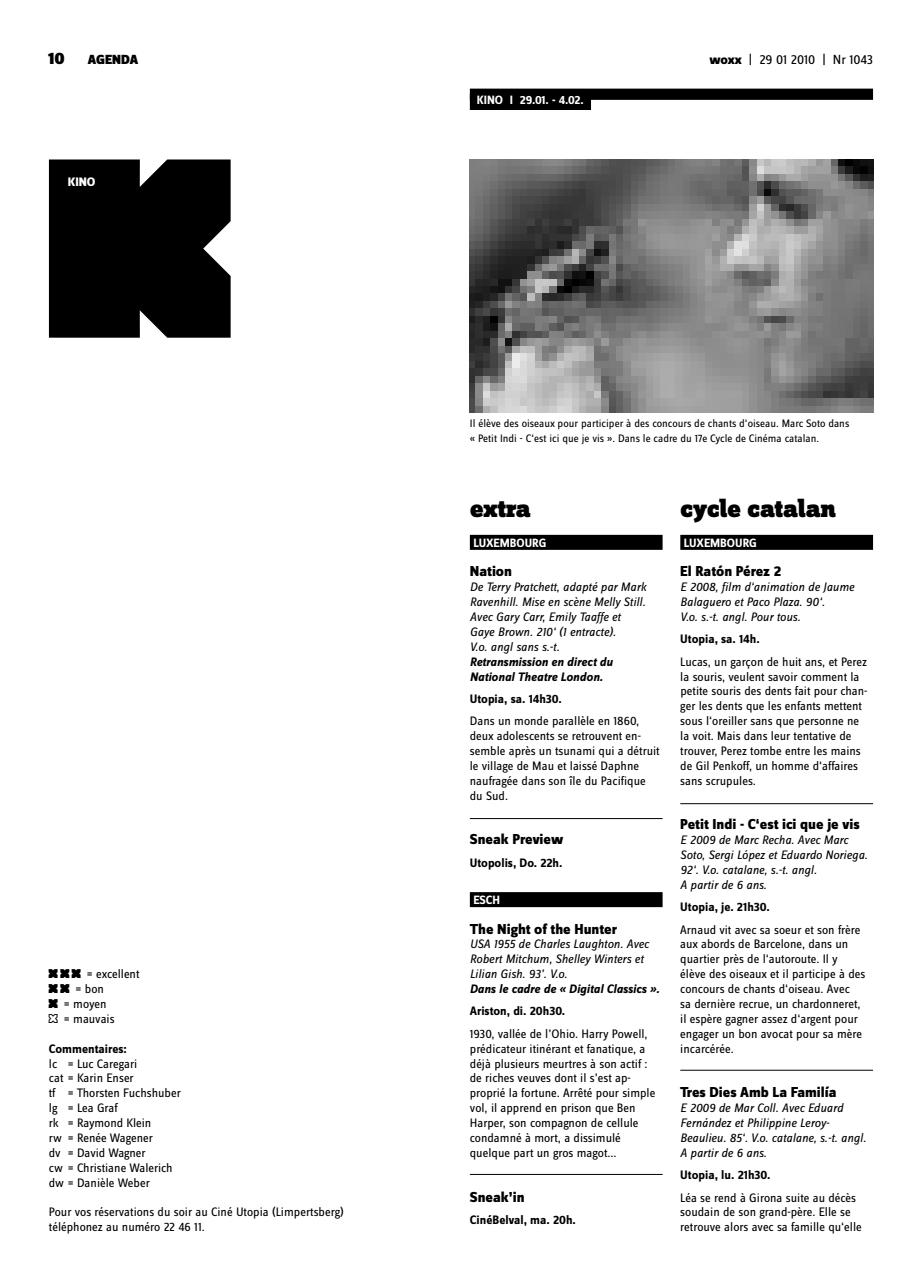
<style>
.page{position:relative;width:922px;height:1276px;background:#fff}
.page>*{position:absolute;margin:0;border:0;box-sizing:border-box;transform-origin:0 0}
.t1{font:32.5px "woxx";color:#000}
.t2{font:900 26.25px "Zine Slab Dis";letter-spacing:-.01em;color:#000}
.t3{font:900 17.5px "Zine Sans Dis";color:#000}
.t4{font:800 15px "Zine Sans Dis";color:#000}
.t5{font:13.75px "Zine Sans Dis";letter-spacing:-.01em;color:#000}
.t6{font:900 13.75px "Zine Sans Dis";color:#000}
.t7{font:12.75px/14.9px "Zine Sans Dis";color:#000}
.t8{font:italic 12.75px/14.9px "Zine Sans Dis";color:#000}
.t9{font:700 12.75px "Zine Sans Dis";color:#000}
.t10{font:italic 700 12.75px/14.9px "Zine Sans Dis";color:#000}
.t11{font:800 12.75px "Zine Sans Dis";color:#fff}
.t12{font:700 12.5px "Zine Sans Dis";color:#fff}
.t13{font:11.25px/14.9px "Zine Sans Dis";color:#000}
.s1{font-weight:800}
</style>
<div class="page">
<div style="left:469px;top:535px;width:193px;height:15px;background:#000"></div>
<hr style="left:469px;top:818px;width:193px;height:1px;background:#000">
<div style="left:469px;top:892px;width:193px;height:15px;background:#000"></div>
<hr style="left:469px;top:1174px;width:193px;height:1px;background:#000">
<div style="left:680px;top:535px;width:192px;height:15px;background:#000"></div>
<hr style="left:680px;top:803px;width:192px;height:1px;background:#000">
<hr style="left:680px;top:1070px;width:192px;height:1px;background:#000">
<div style="left:49px;top:159px;width:181px;height:179px;background:#000"></div>
<div style="left:469px;top:89px;width:403px;height:11px;background:#000"></div>
<div style="left:469px;top:94px;width:122px;height:16px;background:#000"></div>
<img style="left:469px;top:159px;width:403px;height:253px">
<h3 class="t3" style="left:48px;top:49px;width:18px">10</h3>
<p class="t6" style="left:88px;top:53px;width:52px">AGENDA</p>
<p class="t5" style="left:709px;top:53px;width:165px"><span class="s1">woxx</span> | 29 01 2010 | Nr 1043</p>
<p class="t11" style="left:68px;top:175px;width:29px">KINO</p>
<h1 class="t1" style="left:49px;top:951px;width:40px">XXX</h1>
<p class="t7" style="left:87px;top:967px;width:54px">= excellent</p>
<h1 class="t1" style="left:49px;top:966px;width:29px">XX</h1>
<p class="t7" style="left:75px;top:982px;width:30px">= bon</p>
<h1 class="t1" style="left:49px;top:980px;width:18px">X</h1>
<p class="t7" style="left:64px;top:997px;width:44px">= moyen</p>
<h1 class="t1" style="left:49px;top:995px;width:18px">0</h1>
<p class="t7" style="left:64px;top:1012px;width:52px">= mauvais</p>
<p class="t9" style="left:49px;top:1041px;width:79px">Commentaires:</p>
<p class="t7" style="left:49px;top:1056px;width:134px">lc = Luc Caregari<br>cat = Karin Enser<br>tf = Thorsten Fuchshuber lg = Lea Graf<br>rk = Raymond Klein<br>rw = Renée Wagener<br>dv = David Wagner<br>cw = Christiane Walerich dw = Danièle Weber</p>
<p class="t7" style="left:49px;top:1205px;width:296px">Pour vos réservations du soir au Ciné Utopia (Limpertsberg) téléphonez au numéro 22 46 11.</p>
<p class="t12" style="left:477px;top:93px;width:108px">KINO I 29.01. - 4.02.</p>
<p class="t13" style="left:469px;top:417px;width:381px">Il élève des oiseaux pour participer à des concours de chants d‘oiseau. Marc Soto dans « Petit Indi - C‘est ici que je vis ». Dans le cadre du 17e Cycle de Cinéma catalan.</p>
<h2 class="t2" style="left:469px;top:494px;width:62px">extra</h2>
<p class="t12" style="left:473px;top:536px;width:74px">Luxembourg</p>
<p class="t4" style="left:469px;top:563px;width:44px">Nation</p>
<p class="t8" style="left:469px;top:580px;width:178px">De Terry Pratchett, adapté par Mark<br>Ravenhill. Mise en scène Melly Still.<br>Avec Gary Carr, Emily Taaffe et<br>Gaye Brown. 210‘ (1 entracte).<br>V.o. angl sans s.-t.</p>
<p class="t10" style="left:469px;top:654px;width:144px">Retransmission en direct du<br>National Theatre London.</p>
<p class="t9" style="left:469px;top:692px;width:93px">Utopia, sa. 14h30.</p>
<p class="t7" style="left:469px;top:714px;width:191px">Dans un monde parallèle en 1860, deux adolescents se retrouvent en&shy;semble après un tsunami qui a détruit le village de Mau et laissé Daphne naufragée dans son île du Pacifique du Sud.</p>
<p class="t4" style="left:469px;top:831px;width:95px">Sneak Preview</p>
<p class="t9" style="left:469px;top:855px;width:94px">Utopolis, Do. 22h.</p>
<p class="t12" style="left:473px;top:893px;width:28px">Esch</p>
<p class="t4" style="left:469px;top:920px;width:149px">The Night of the Hunter</p>
<p class="t8" style="left:469px;top:937px;width:181px">USA 1955 de Charles Laughton. Avec<br>Robert Mitchum, Shelley Winters et<br>Lilian Gish. 93’. V.o.</p>
<p class="t10" style="left:469px;top:981px;width:191px">Dans le cadre de « Digital Classics ».</p>
<p class="t9" style="left:469px;top:1004px;width:97px">Ariston, di. 20h30.</p>
<p class="t7" style="left:469px;top:1027px;width:187px">1930, vallée de l’Ohio. Harry Powell, prédicateur itinérant et fanatique, a déjà plusieurs meurtres à son actif : de riches veuves dont il s’est ap&shy;proprié la fortune. Arrêté pour simple vol, il apprend en prison que Ben Harper, son compagnon de cellule condamné à mort, a dissimulé quelque part un gros magot...</p>
<p class="t4" style="left:469px;top:1188px;width:56px">Sneak’in</p>
<p class="t9" style="left:469px;top:1213px;width:108px">CinéBelval, ma. 20h.</p>
<h2 class="t2" style="left:680px;top:494px;width:157px">cycle catalan</h2>
<p class="t12" style="left:683px;top:536px;width:74px">Luxembourg</p>
<p class="t4" style="left:680px;top:563px;width:102px">El Ratón Pérez 2</p>
<p class="t8" style="left:680px;top:580px;width:175px">E 2008, film d‘animation de Jaume<br>Balaguero et Paco Plaza. 90‘.<br>V.o. s.-t. angl. Pour tous.</p>
<p class="t9" style="left:680px;top:632px;width:81px">Utopia, sa. 14h.</p>
<p class="t7" style="left:680px;top:655px;width:189px">Lucas, un garçon de huit ans, et Perez la souris, veulent savoir comment la petite souris des dents fait pour chan&shy;ger les dents que les enfants mettent sous l‘oreiller sans que personne ne la voit. Mais dans leur tentative de trouver, Perez tombe entre les mains de Gil Penkoff, un homme d‘affaires sans scrupules.</p>
<p class="t4" style="left:680px;top:816px;width:181px">Petit Indi - C‘est ici que je vis</p>
<p class="t8" style="left:680px;top:832px;width:189px">E 2009 de Marc Recha. Avec Marc<br>Soto, Sergi López et Eduardo Noriega.<br>92‘. V.o. catalane, s.-t. angl.<br>A partir de 6 ans.</p>
<p class="t9" style="left:680px;top:900px;width:91px">Utopia, je. 21h30.</p>
<p class="t7" style="left:680px;top:922px;width:186px">Arnaud vit avec sa soeur et son frère aux abords de Barcelone, dans un quartier près de l‘autoroute. Il y élève des oiseaux et il participe à des concours de chants d‘oiseau. Avec<br>sa dernière recrue, un chardonneret, il espère gagner assez d‘argent pour engager un bon avocat pour sa mère incarcérée.</p>
<p class="t4" style="left:680px;top:1084px;width:158px">Tres Dies Amb La Familía</p>
<p class="t8" style="left:680px;top:1100px;width:187px">E 2009 de Mar Coll. Avec Eduard<br>Fernández et Philippine Leroy-<br>Beaulieu. 85‘. V.o. catalane, s.-t. angl.<br>A partir de 6 ans.</p>
<p class="t9" style="left:680px;top:1168px;width:92px">Utopia, lu. 21h30.</p>
<p class="t7" style="left:680px;top:1190px;width:183px">Léa se rend à Girona suite au décès soudain de son grand-père. Elle se retrouve alors avec sa famille qu‘elle</p>
</div>
